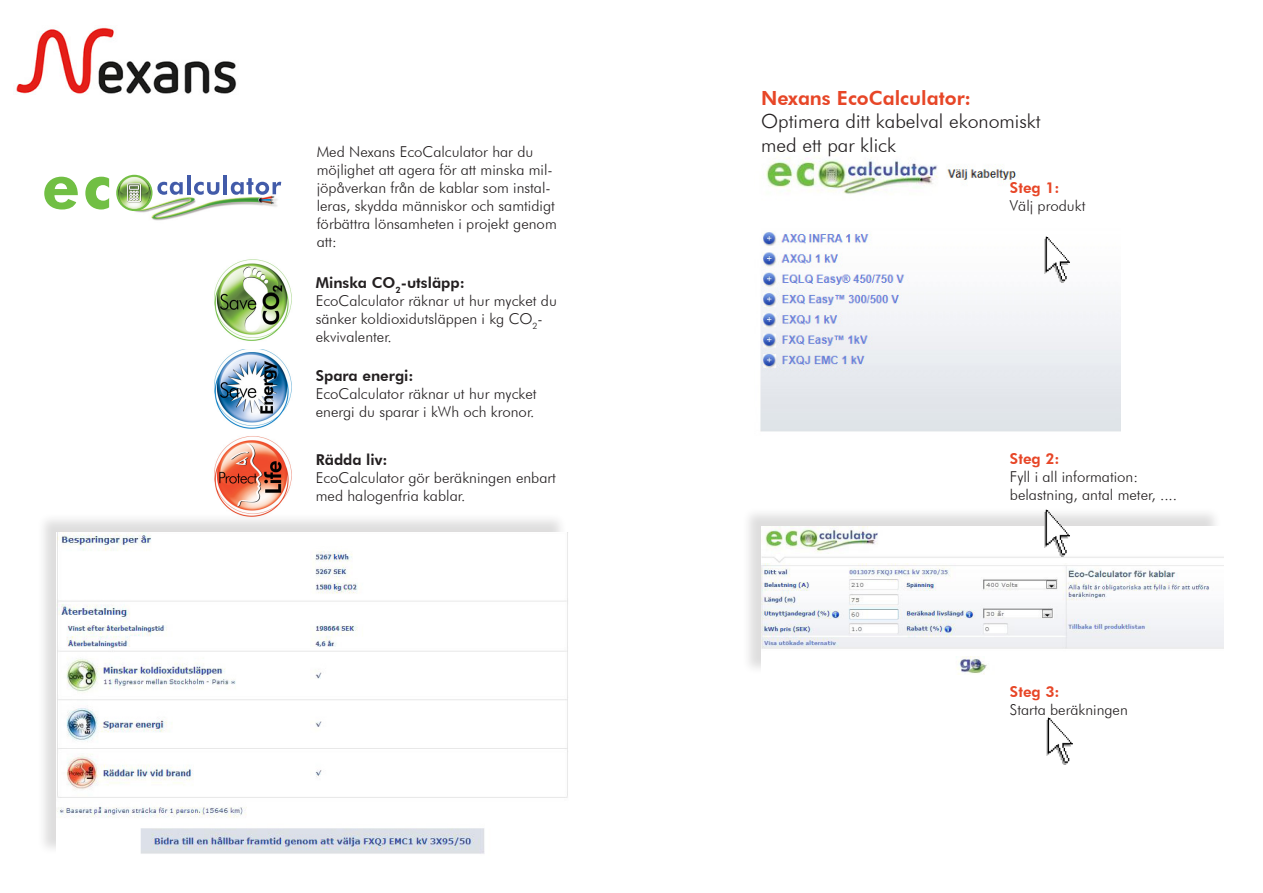
<style>
.page{position:relative;width:1263px;height:893px;background:#fff}
.page>*{position:absolute;margin:0;border:0;box-sizing:border-box;transform-origin:0 0}
.t1{font:300 19.5px "Futura BT";color:#231f20}
.t2{font:800 19.5px "Futura BT";color:#e74627}
.t3{font:300 15px/18px "Futura BT";color:#231f20}
.t4{font:800 15px "Futura BT";color:#231f20}
.t5{font:800 15px "Futura BT";color:#e74627}
</style>
<div class="page">
<img style="left:760px;top:157px;width:360px;height:275px">
<img style="left:16px;top:27px;width:221px;height:67px">
<img style="left:121px;top:189px;width:157px;height:32px">
<svg style="left:157px;top:182px;width:26px;height:13px"></svg>
<hr style="left:187px;top:175px;width:3px;height:19px;background:#425ba9">
<svg style="left:194px;top:182px;width:25px;height:13px"></svg>
<hr style="left:224px;top:175px;width:3px;height:19px;background:#425ba9">
<svg style="left:231px;top:178px;width:50px;height:17px"></svg>
<svg style="left:44px;top:177px;width:34px;height:32px"></svg>
<svg style="left:85px;top:177px;width:24px;height:32px"></svg>
<div style="left:117px;top:176px;width:35px;height:34px;background:#71bf44;border-radius:50%"></div>
<div style="left:116px;top:175px;width:37px;height:36px;border:2px solid #71bf44;border-radius:50%"></div>
<img style="left:118px;top:177px;width:33px;height:32px;border-radius:16px">
<div style="left:129px;top:186px;width:10px;height:4px;border:1px solid #231f20"></div>
<div style="left:127px;top:183px;width:14px;height:19px;border:1px solid #fff"></div>
<div style="left:129px;top:185px;width:10px;height:5px;border:1px solid #fff"></div>
<svg style="left:129px;top:191px;width:10px;height:9px"></svg>
<img style="left:214px;top:259px;width:78px;height:82px">
<img style="left:214px;top:350px;width:78px;height:79px">
<img style="left:214px;top:436px;width:78px;height:77px">
<div style="left:742px;top:507px;width:480px;height:169px;background:#231f20;opacity:.15"></div>
<img style="left:761px;top:527px;width:462px;height:149px">
<img style="left:1042px;top:507px;width:33px;height:49px">
<img style="left:1046px;top:717px;width:27px;height:47px">
<img style="left:1042px;top:233px;width:33px;height:50px">
<div style="left:37px;top:513px;width:531px;height:342px;background:#231f20;opacity:.15"></div>
<img style="left:56px;top:532px;width:512px;height:323px">
<p class="t3" style="left:317px;top:143px;width:242px">Med Nexans EcoCalculator har du möjlighet att agera för att minska mil&shy;jöpåverkan från de kablar som instal&shy;leras, skydda människor och samtidigt förbättra lönsamheten i projekt genom att:</p>
<p class="t4" style="left:316px;top:274px;width:150px">Minska CO<sub>2</sub>-utsläpp:</p>
<p class="t3" style="left:316px;top:292px;width:243px">EcoCalculator räknar ut hur mycket du sänker koldioxidutsläppen i kg CO<sub>2</sub>- ekvivalenter.</p>
<p class="t4" style="left:316px;top:367px;width:99px">Spara energi:</p>
<p class="t3" style="left:316px;top:385px;width:222px">EcoCalculator räknar ut hur mycket</p>
<p class="t3" style="left:316px;top:403px;width:220px">energi du sparar i kWh och kronor.</p>
<p class="t4" style="left:316px;top:451px;width:73px">Rädda liv:</p>
<p class="t3" style="left:316px;top:469px;width:242px">EcoCalculator gör beräkningen enbart med halogenfria kablar.</p>
<p class="t2" style="left:761px;top:86px;width:211px">Nexans EcoCalculator:</p>
<p class="t1" style="left:761px;top:109px;width:281px">Optimera ditt kabelval ekonomiskt</p>
<p class="t1" style="left:761px;top:133px;width:136px">med ett par klick</p>
<p class="t5" style="left:1010px;top:179px;width:51px">Steg 1:</p>
<p class="t3" style="left:1010px;top:197px;width:77px">Välj produkt</p>
<p class="t5" style="left:1010px;top:449px;width:51px">Steg 2:</p>
<p class="t3" style="left:1010px;top:467px;width:130px">Fyll i all information:</p>
<p class="t3" style="left:1010px;top:485px;width:169px">belastning, antal meter, ....</p>
<p class="t5" style="left:1010px;top:682px;width:51px">Steg 3:</p>
<p class="t3" style="left:1010px;top:700px;width:119px">Starta beräkningen</p>
</div>
